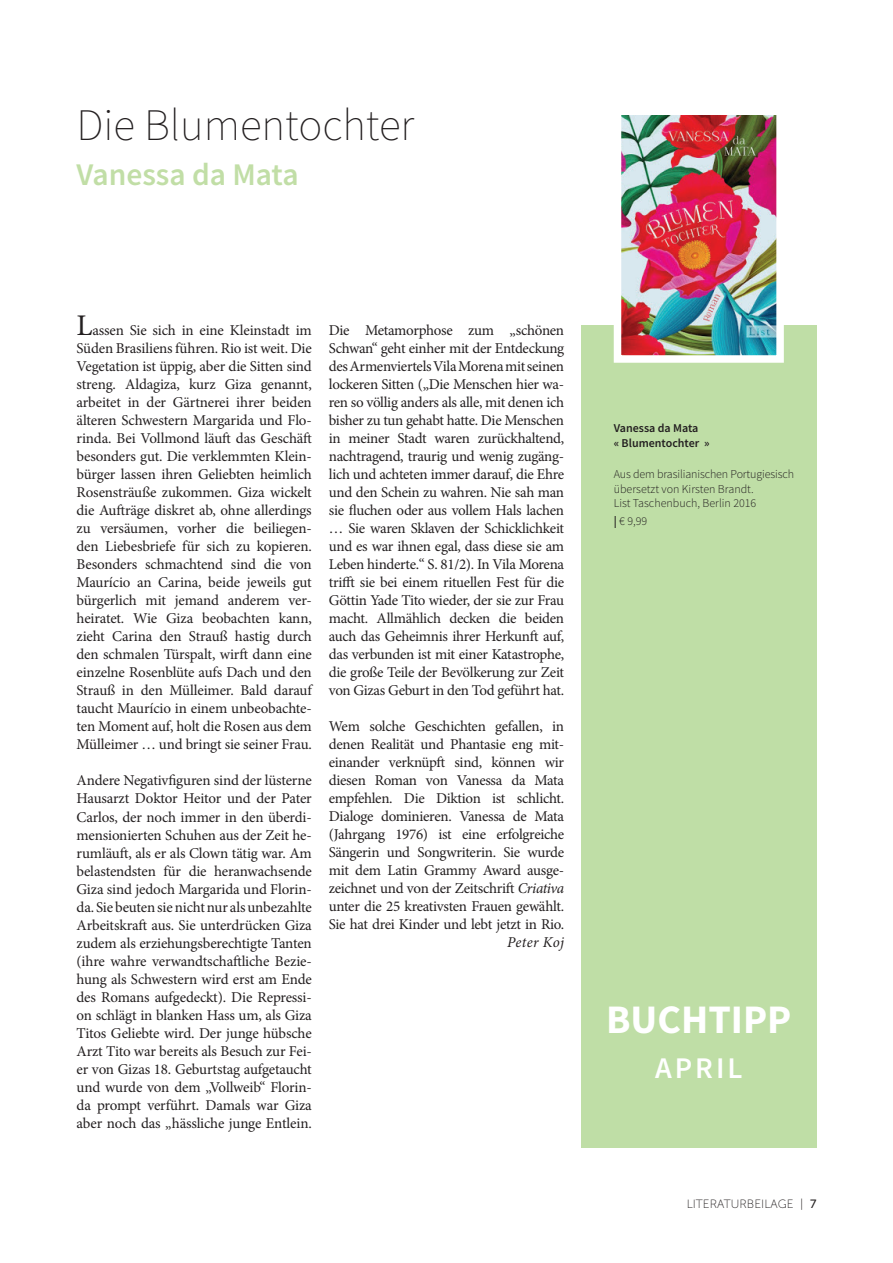
<style>
.page{position:relative;width:893px;height:1263px;background:#fff}
.page>*{position:absolute;margin:0;border:0;box-sizing:border-box;transform-origin:0 0}
.t1{font:200 45px "Source Sans Pro";color:#231f20}
.t2{font:700 40.5px "Source Sans Pro";color:#fff}
.t3{font:600 31.5px "Source Sans Pro";color:#c1dea6}
.t4{font:600 30px "Source Sans Pro";letter-spacing:.1em;color:#fff}
.t5{font:15px/18px "Minion Pro";letter-spacing:-.015em;color:#231f20;text-align:justify}
.t6{font:italic 15px "Minion Pro";letter-spacing:.02em;color:#231f20}
.t7{font:300 12px/14.4px "Source Sans Pro";color:#231f20}
.t8{font:600 12px/14.4px "Source Sans Pro";color:#231f20}
.t9{font:12px "Museo Sans 100";color:#231f20}
.s1{font-size:30px}
.s2{font-style:italic}
.s3{font-weight:600}
.s4{font-family:"Museo Sans 500"}
</style>
<div class="page">
<div style="left:581px;top:325px;width:235px;height:823px;background:#bfdea6"></div>
<img style="left:623px;top:115px;width:152px;height:239px">
<div style="left:614px;top:106px;width:170px;height:257px;border:8px solid #fff"></div>
<h1 class="t1" style="left:77px;top:98px;width:339px">Die Blumentochter</h1>
<h3 class="t3" style="left:77px;top:154px;width:224px">Vanessa da Mata</h3>
<p class="t5" style="left:77px;top:322px;width:237px"><span class="s1">L</span>assen Sie sich in eine Kleinstadt im Süden Brasiliens führen. Rio ist weit. Die Vegetation ist üppig, aber die Sitten sind streng. Aldagiza, kurz Giza genannt, arbeitet in der Gärtnerei ihrer beiden älteren Schwestern Margarida und Flo&shy;rinda. Bei Vollmond läuft das Geschäft besonders gut. Die verklemmten Klein&shy;bürger lassen ihren Geliebten heimlich Rosensträuße zukommen. Giza wickelt die Aufträge diskret ab, ohne allerdings zu versäumen, vorher die beiliegen&shy;den Liebesbriefe für sich zu kopieren.<br>Besonders schmachtend sind die von Maurício an Carina, beide jeweils gut bürgerlich mit jemand anderem ver&shy;heiratet. Wie Giza beobachten kann, zieht Carina den Strauß hastig durch den schmalen Türspalt, wirft dann eine einzelne Rosenblüte aufs Dach und den Strauß in den Mülleimer. Bald darauf taucht Maurício in einem unbeobachte&shy;ten Moment auf, holt die Rosen aus dem Mülleimer … und bringt sie seiner Frau.</p>
<p class="t5" style="left:77px;top:772px;width:237px">Andere Negativfiguren sind der lüsterne Hausarzt Doktor Heitor und der Pater Carlos, der noch immer in den überdi&shy;mensionierten Schuhen aus der Zeit he&shy;rumläuft, als er als Clown tätig war. Am belastendsten für die heranwachsende Giza sind jedoch Margarida und Florin&shy;da. Sie beuten sie nicht nur als unbezahlte Arbeitskraft aus. Sie unterdrücken Giza zudem als erziehungsberechtigte Tanten (ihre wahre verwandtschaftliche Bezie&shy;hung als Schwestern wird erst am Ende des Romans aufgedeckt). Die Repressi&shy;on schlägt in blanken Hass um, als Giza Titos Geliebte wird. Der junge hübsche Arzt Tito war bereits als Besuch zur Fei&shy;er von Gizas 18. Geburtstag aufgetaucht und wurde von dem „Vollweib“ Florin&shy;da prompt verführt. Damals war Giza aber noch das „hässliche junge Entlein.</p>
<p class="t5" style="left:329px;top:321px;width:237px">Die Metamorphose zum „schönen Schwan“ geht einher mit der Entdeckung des Armenviertels Vila Morena mit seinen lockeren Sitten („Die Menschen hier wa&shy;ren so völlig anders als alle, mit denen ich bisher zu tun gehabt hatte. Die Menschen in meiner Stadt waren zurückhaltend, nachtragend, traurig und wenig zugäng&shy;lich und achteten immer darauf, die Ehre und den Schein zu wahren. Nie sah man sie fluchen oder aus vollem Hals lachen … Sie waren Sklaven der Schicklichkeit und es war ihnen egal, dass diese sie am Leben hinderte.“ S. 81/2). In Vila Morena trifft sie bei einem rituellen Fest für die Göttin Yade Tito wieder, der sie zur Frau macht. Allmählich decken die beiden auch das Geheimnis ihrer Herkunft auf, das verbunden ist mit einer Katastrophe, die große Teile der Bevölkerung zur Zeit von Gizas Geburt in den Tod geführt hat.</p>
<p class="t5" style="left:329px;top:717px;width:237px">Wem solche Geschichten gefallen, in denen Realität und Phantasie eng mit&shy;einander verknüpft sind, können wir diesen Roman von Vanessa da Mata empfehlen. Die Diktion ist schlicht.<br>Dialoge dominieren. Vanessa de Mata (Jahrgang 1976) ist eine erfolgreiche Sängerin und Songwriterin. Sie wurde mit dem Latin Grammy Award ausge&shy;zeichnet und von der Zeitschrift <span class="s2">Criativa </span>unter die 25 kreativsten Frauen gewählt.<br>Sie hat drei Kinder und lebt jetzt in Rio.</p>
<p class="t6" style="left:507px;top:932px;width:59px">Peter Koj</p>
<p class="t8" style="left:614px;top:421px;width:97px">Vanessa da Mata<br>« Blumentochter »</p>
<p class="t7" style="left:614px;top:467px;width:182px">Aus dem brasilianischen Portugiesisch übersetzt von Kirsten Brandt.<br>List Taschenbuch, Berlin 2016</p>
<p class="t7" style="left:614px;top:514px;width:35px"><span class="s3">|</span> € 9,99</p>
<h2 class="t2" style="left:606px;top:992px;width:187px">BUCHTIPP</h2>
<h3 class="t4" style="left:655px;top:1049px;width:89px">APRIL</h3>
<p class="t9" style="left:687px;top:1198px;width:131px">LITERATURBEILAGE | <span class="s4">7</span></p>
</div>
